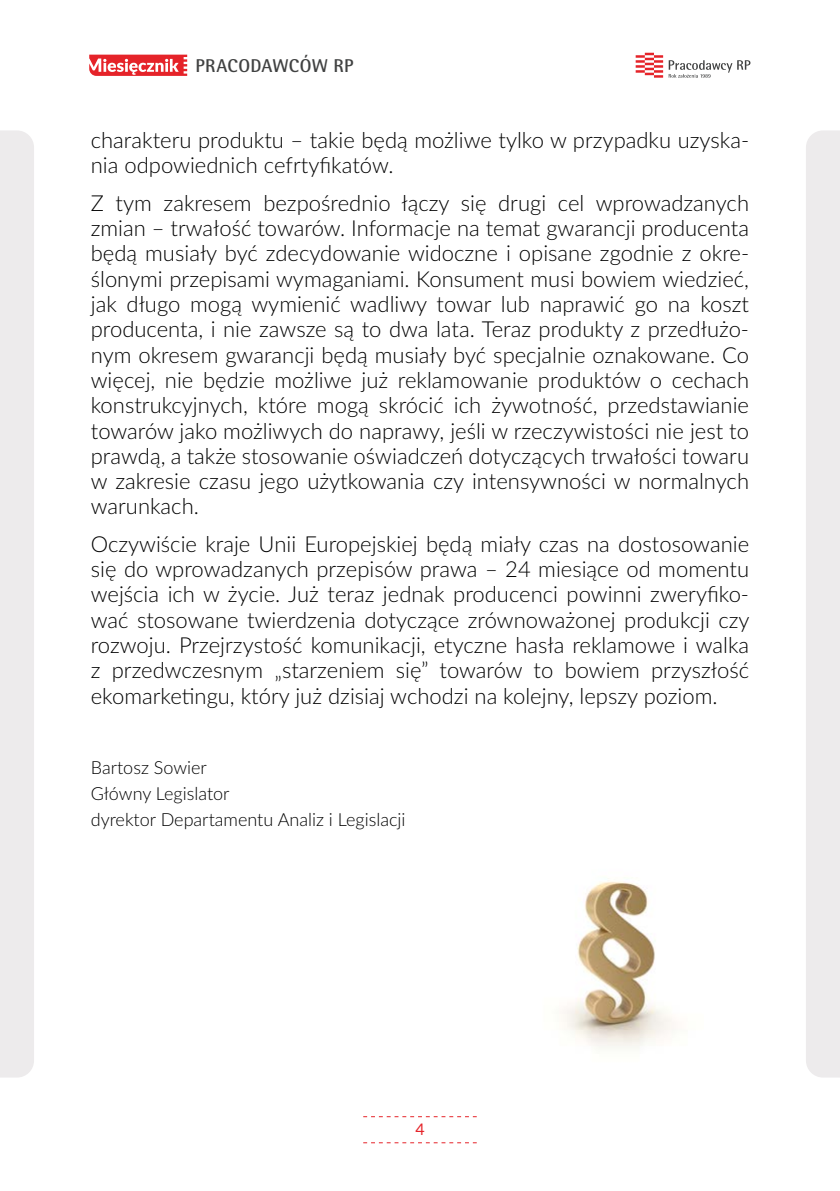
<style>
.page{position:relative;width:840px;height:1191px;background:#fff}
.page>*{position:absolute;margin:0;border:0;box-sizing:border-box;transform-origin:0 0}
.t1{font:300 22px/25.2px "Lato";color:#000;text-align:justify}
.t2{font:700 18.6px "Rotis Semi Sans Pro";letter-spacing:.02em;color:#404141}
.t3{font:300 18px/26.4px "Lato";color:#000}
.t4{font:16px "Lato";color:#e52329}
</style>
<div class="page">
<svg style="left:635px;top:53px;width:27px;height:25px"></svg>
<svg style="left:668px;top:60px;width:82px;height:18px"></svg>
<svg style="left:89px;top:55px;width:98px;height:21px"></svg>
<svg style="left:363px;top:1116px;width:113px;height:1px"></svg>
<svg style="left:363px;top:1142px;width:113px;height:1px"></svg>
<div style="left:0;top:130px;width:34px;height:947px;background:#edebec"></div>
<div style="left:806px;top:130px;width:33px;height:947px;background:#edebec"></div>
<img style="left:562px;top:881px;width:112px;height:168px">
<p class="t2" style="left:195px;top:54px;width:159px">PRACODAWCÓW RP</p>
<p class="t1" style="left:91px;top:127px;width:659px">charakteru produktu – takie będą możliwe tylko w przypadku uzyska&shy;nia odpowiednich cefrtyfikatów.</p>
<p class="t1" style="left:91px;top:189px;width:659px">Z tym zakresem bezpośrednio łączy się drugi cel wprowadzanych zmian – trwałość towarów. Informacje na temat gwarancji producenta będą musiały być zdecydowanie widoczne i opisane zgodnie z okre&shy;ślonymi przepisami wymaganiami. Konsument musi bowiem wiedzieć, jak długo mogą wymienić wadliwy towar lub naprawić go na koszt producenta, i nie zawsze są to dwa lata. Teraz produkty z przedłużo&shy;nym okresem gwarancji będą musiały być specjalnie oznakowane. Co więcej, nie będzie możliwe już reklamowanie produktów o cechach konstrukcyjnych, które mogą skrócić ich żywotność, przedstawianie towarów jako możliwych do naprawy, jeśli w rzeczywistości nie jest to prawdą, a także stosowanie oświadczeń dotyczących trwałości towaru w zakresie czasu jego użytkowania czy intensywności w normalnych warunkach.</p>
<p class="t1" style="left:91px;top:530px;width:660px">Oczywiście kraje Unii Europejskiej będą miały czas na dostosowanie się do wprowadzanych przepisów prawa – 24 miesiące od momentu wejścia ich w życie. Już teraz jednak producenci powinni zweryfiko&shy;wać stosowane twierdzenia dotyczące zrównoważonej produkcji czy rozwoju. Przejrzystość komunikacji, etyczne hasła reklamowe i walka z przedwczesnym „starzeniem się” towarów to bowiem przyszłość ekomarketingu, który już dzisiaj wchodzi na kolejny, lepszy poziom.</p>
<p class="t3" style="left:91px;top:753px;width:316px">Bartosz Sowier<br>Główny Legislator<br>dyrektor Departamentu Analiz i Legislacji</p>
<p class="t4" style="left:415px;top:1117px;width:11px">4</p>
</div>
